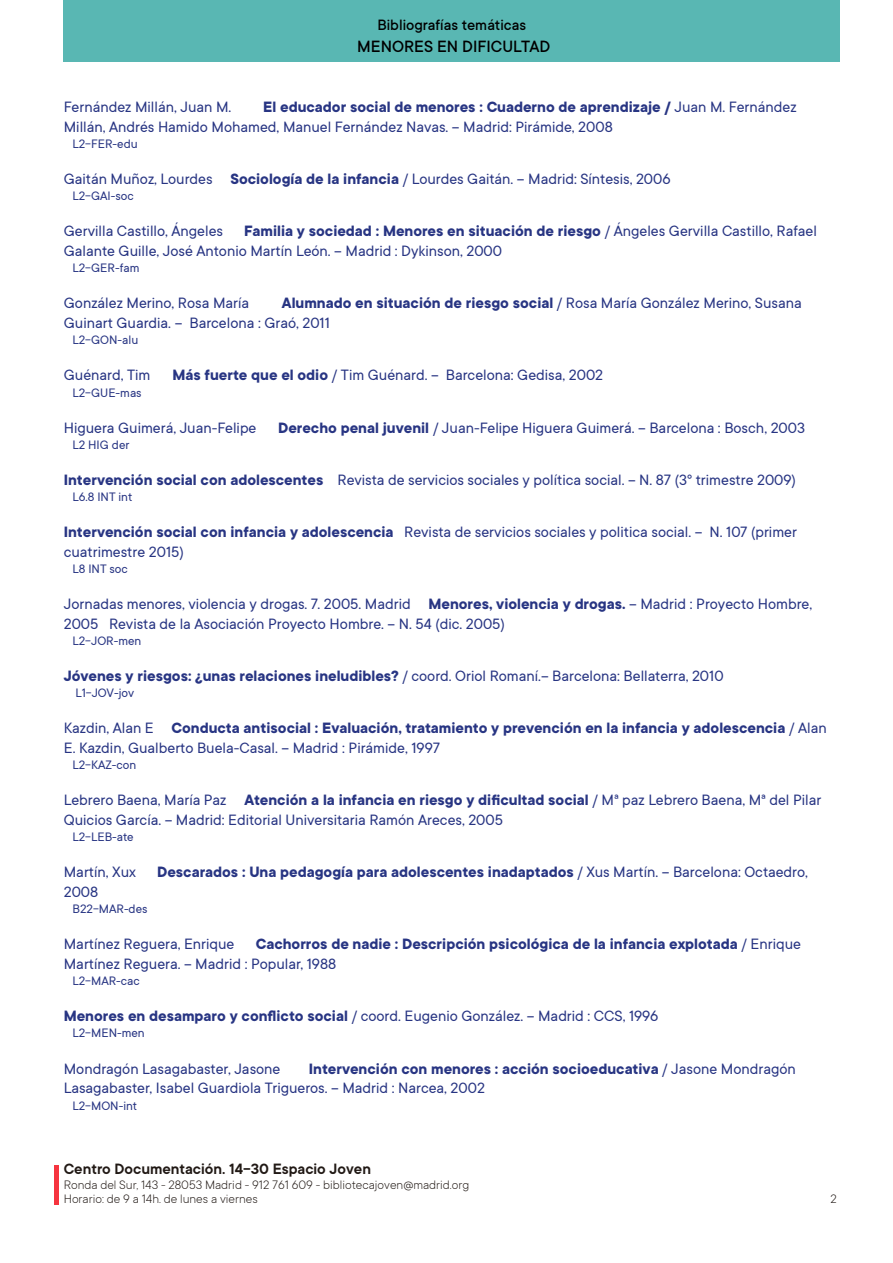
<style>
.page{position:relative;width:893px;height:1263px;background:#fff}
.page>*{position:absolute;margin:0;border:0;box-sizing:border-box;transform-origin:0 0}
.t1{font:500 18px "TT Commons";color:#000}
.t2{font:16.5px/19.8px "TT Commons";color:#283583}
.t3{font:700 16.5px/19.8px "TT Commons";color:#283583}
.t4{font:600 16.5px "TT Commons";color:#211915}
.t5{font:500 16.5px "TT Commons";color:#000}
.t6{font:13.5px "TT Commons";color:#283583}
.t7{font:300 13.5px/13.5px "TT Commons";color:#211915}
.s1{font-weight:700}
.s2{font-weight:400}
</style>
<div class="page">
<div style="left:64px;top:0;width:776px;height:62px;background:#59b7b3"></div>
<hr style="left:54px;top:1164px;width:4px;height:40px;background:#f6343f">
<p class="t5" style="left:377px;top:16px;width:150px">Bibliografías temáticas</p>
<p class="t1" style="left:357px;top:37px;width:195px">MENORES EN DIFICULTAD</p>
<p class="t2" style="left:64px;top:97px;width:734px;text-indent:199px"><span class="s1">El educador social de menores : Cuaderno de aprendizaje /</span> Juan M. Fernández<br>Millán, Andrés Hamido Mohamed, Manuel Fernández Navas. -- Madrid: Pirámide, 2008</p>
<p class="t6" style="left:72px;top:137px;width:67px">L2-FER-edu</p>
<p class="t2" style="left:64px;top:169px;width:608px">Gaitán Muñoz, Lourdes <span class="s1">Sociología de la infancia</span> / Lourdes Gaitán. -- Madrid: Síntesis, 2006</p>
<p class="t6" style="left:72px;top:189px;width:63px">L2-GAI-soc</p>
<p class="t2" style="left:64px;top:222px;width:161px">Gervilla Castillo, Ángeles</p>
<p class="t2" style="left:64px;top:97px;width:169px">Fernández Millán, Juan M.</p>
<p class="t2" style="left:64px;top:222px;width:755px;text-indent:181px"><span class="s1">Familia y sociedad : Menores en situación de riesgo</span> / Ángeles Gervilla Castillo, Rafael<br>Galante Guille, José Antonio Martín León. -- Madrid : Dykinson, 2000</p>
<p class="t6" style="left:72px;top:261px;width:68px">L2-GER-fam</p>
<p class="t2" style="left:64px;top:294px;width:187px">González Merino, Rosa María</p>
<p class="t2" style="left:64px;top:294px;width:739px;text-indent:218px"><span class="s1">Alumnado en situación de riesgo social</span> / Rosa María González Merino, Susana<br>Guinart Guardia. -- Barcelona : Graó, 2011</p>
<p class="t6" style="left:72px;top:333px;width:67px">L2-GON-alu</p>
<p class="t2" style="left:64px;top:366px;width:88px">Guénard, Tim</p>
<p class="t2" style="left:172px;top:366px;width:432px"><span class="s1">Más fuerte que el odio</span> / Tim Guénard. -- Barcelona: Gedisa, 2002</p>
<p class="t6" style="left:72px;top:385px;width:71px">L2-GUE-mas</p>
<p class="t2" style="left:64px;top:418px;width:194px">Higuera Guimerá, Juan-Felipe</p>
<p class="t2" style="left:278px;top:418px;width:528px"><span class="s1">Derecho penal juvenil</span> / Juan-Felipe Higuera Guimerá. -- Barcelona : Bosch, 2003</p>
<p class="t6" style="left:72px;top:437px;width:58px">L2 HIG der</p>
<p class="t2" style="left:64px;top:470px;width:734px"><span class="s1">Intervención social con adolescentes</span> Revista de servicios sociales y política social. -- N. 87 (3º trimestre 2009)</p>
<p class="t6" style="left:72px;top:489px;width:61px">L6.8 INT int</p>
<p class="t2" style="left:64px;top:522px;width:735px"><span class="s1">Intervención social con infancia y adolescencia</span> Revista de servicios sociales y politica social. -- N. 107 (primer cuatrimestre 2015)</p>
<p class="t6" style="left:72px;top:561px;width:57px">L8 INT soc</p>
<p class="t2" style="left:64px;top:594px;width:750px">Jornadas menores, violencia y drogas. 7. 2005. Madrid <span class="s1">Menores, violencia y drogas.</span> -- Madrid : Proyecto Hombre,<br>2005 Revista de la Asociación Proyecto Hombre. -- N. 54 (dic. 2005)</p>
<p class="t6" style="left:72px;top:633px;width:70px">L2-JOR-men</p>
<p class="t2" style="left:64px;top:666px;width:661px"><span class="s1">Jóvenes y riesgos: ¿unas relaciones ineludibles?</span> / coord. Oriol Romaní.-- Barcelona: Bellaterra, 2010</p>
<p class="t6" style="left:75px;top:686px;width:60px">L1-JOV-jov</p>
<p class="t3" style="left:64px;top:719px;width:764px"><span class="s2">Kazdin, Alan E</span> Conducta antisocial : Evaluación, tratamiento y prevención en la infancia y adolescencia <span class="s2">/ Alan<br>E. Kazdin, Gualberto Buela-Casal. -- Madrid : Pirámide, 1997</span></p>
<p class="t6" style="left:72px;top:758px;width:65px">L2-KAZ-con</p>
<p class="t2" style="left:64px;top:790px;width:759px">Lebrero Baena, María Paz <span class="s1">Atención a la infancia en riesgo y dificultad social</span> / Mª paz Lebrero Baena, Mª del Pilar<br>Quicios García. -- Madrid: Editorial Universitaria Ramón Areces, 2005</p>
<p class="t6" style="left:72px;top:830px;width:63px">L2-LEB-ate</p>
<p class="t2" style="left:64px;top:862px;width:74px">Martín, Xux</p>
<p class="t3" style="left:157px;top:863px;width:652px">Descarados : Una pedagogía para adolescentes inadaptados <span class="s2">/ Xus Martín. -- Barcelona: Octaedro,</span></p>
<p class="t2" style="left:64px;top:882px;width:36px">2008</p>
<p class="t6" style="left:72px;top:902px;width:76px">B22-MAR-des</p>
<p class="t2" style="left:64px;top:934px;width:172px">Martínez Reguera, Enrique</p>
<p class="t3" style="left:64px;top:935px;width:739px;text-indent:192px">Cachorros de nadie : Descripción psicológica de la infancia explotada <span class="s2">/ Enrique<br>Martínez Reguera. -- Madrid : Popular, 1988</span></p>
<p class="t6" style="left:72px;top:974px;width:69px">L2-MAR-cac</p>
<p class="t2" style="left:64px;top:1006px;width:596px"><span class="s1">Menores en desamparo y conflicto social</span> / coord. Eugenio González. -- Madrid : CCS, 1996</p>
<p class="t6" style="left:72px;top:1026px;width:74px">L2-MEN-men</p>
<p class="t2" style="left:64px;top:1059px;width:218px">Mondragón Lasagabaster, Jasone</p>
<p class="t2" style="left:64px;top:1059px;width:733px;text-indent:245px"><span class="s1">Intervención con menores : acción socioeducativa</span> / Jasone Mondragón<br>Lasagabaster, Isabel Guardiola Trigueros. -- Madrid : Narcea, 2002</p>
<p class="t6" style="left:72px;top:1098px;width:66px">L2-MON-int</p>
<p class="t4" style="left:64px;top:1159px;width:309px">Centro Documentación. 14-30 Espacio Joven</p>
<p class="t7" style="left:64px;top:1178px;width:407px">Ronda del Sur, 143 - 28053 Madrid - 912 761 609 - bibliotecajoven@madrid.org<br>Horario: de 9 a 14h. de lunes a viernes</p>
<p class="t7" style="left:830px;top:1192px;width:8px">2</p>
</div>
